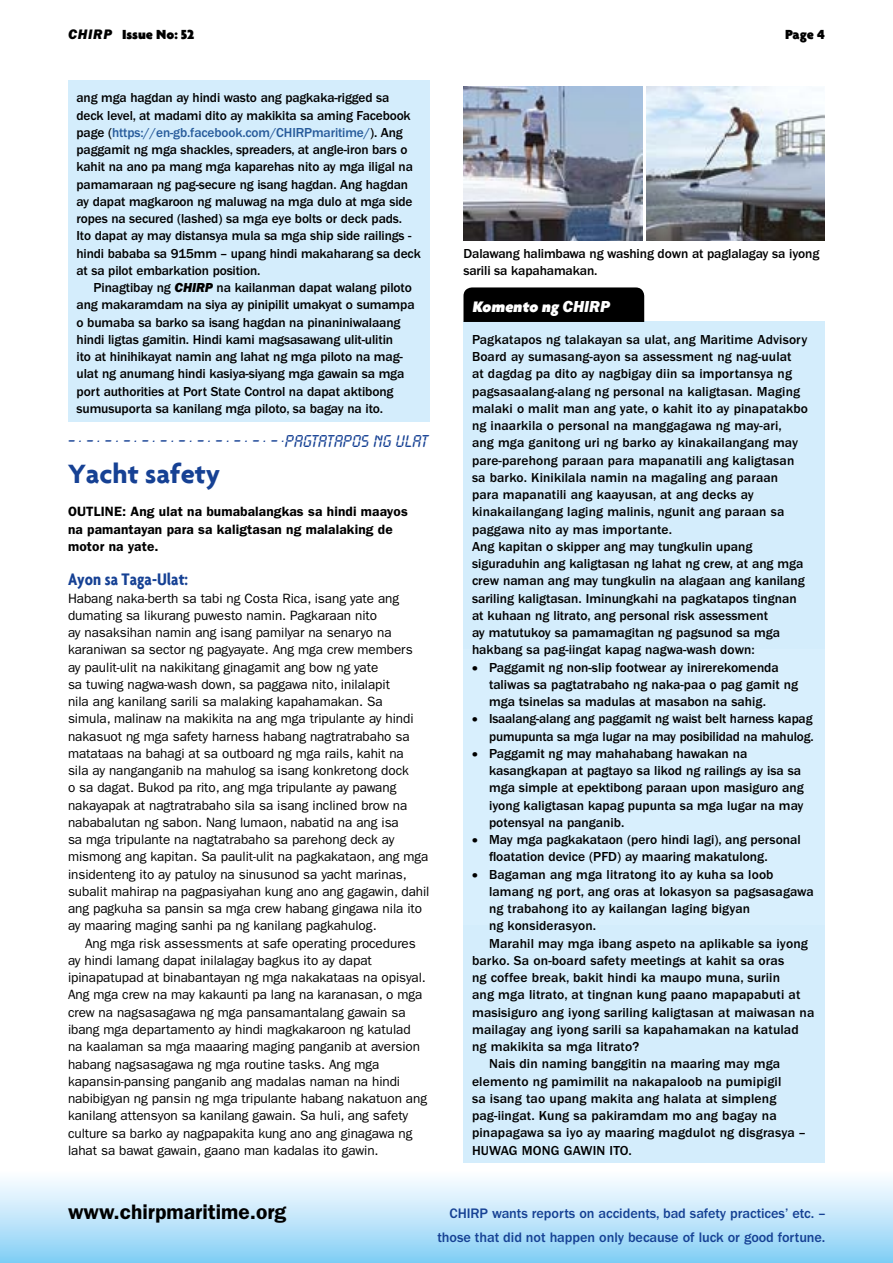
<style>
.page{position:relative;width:893px;height:1263px;background:#fff}
.page>*{position:absolute;margin:0;border:0;box-sizing:border-box;transform-origin:0 0}
.t1{font:700 28.5px "Agenda";color:#164194}
.t2{font:600 21px "ITC Franklin Gothic Std";color:#000}
.t3{font:700 condensed 18px "Agenda";color:#164194}
.t4{font:900 16.5px "Agenda";color:#fff}
.t5{font:15px "OPTI Calculator";color:#164194}
.t6{font:500 14.25px/24px "ITC Franklin Gothic Std";letter-spacing:-.005em;color:#164194;text-align:right}
.t7{font:900 14.25px "Agenda";color:#000}
.t8{font:500 13.5px/17.2px "ITC Franklin Gothic Std";color:#000}
.t9{font:13.5px/17.2px "ITC Franklin Gothic Std";letter-spacing:-.005em;color:#000}
.t10{font:600 13.5px/17.2px "ITC Franklin Gothic Std";letter-spacing:.01em;color:#000}
.s1{font-family:"ITC Franklin Gothic Std Hvy It";font-weight:400}
.s2{color:#275b9b}
.s3{font-family:"Agenda";font-weight:700}
</style>
<div class="page">
<div style="left:0;top:1169px;width:893px;height:94px;background:linear-gradient(to bottom,#fff,#84cff5)"></div>
<svg style="left:892px;top:1169px;width:1px;height:94px"></svg>
<div style="left:68px;top:80px;width:361px;height:203px;background:#d4edfc"></div>
<div style="left:68px;top:270px;width:361px;height:151px;background:#d4edfc"></div>
<div style="left:463px;top:322px;width:362px;height:220px;background:#d4edfc"></div>
<div style="left:463px;top:529px;width:362px;height:134px;background:#d4edfc"></div>
<div style="left:463px;top:650px;width:362px;height:65px;background:#d8effd"></div>
<div style="left:463px;top:701px;width:362px;height:48px;background:#d8effd"></div>
<div style="left:463px;top:736px;width:362px;height:99px;background:#d8effd"></div>
<div style="left:463px;top:822px;width:362px;height:48px;background:#d8effd"></div>
<div style="left:463px;top:857px;width:362px;height:82px;background:#d8effd"></div>
<div style="left:463px;top:926px;width:362px;height:134px;background:#d4edfc"></div>
<div style="left:463px;top:1046px;width:362px;height:117px;background:#d4edfc"></div>
<img style="left:646px;top:87px;width:179px;height:153px">
<img style="left:463px;top:87px;width:179px;height:153px">
<div style="left:463px;top:287px;width:181px;height:35px;background:#000"></div>
<p class="t7" style="left:68px;top:26px;width:128px"><span class="s1">CHIRP</span> Issue No: 52</p>
<p class="t7" style="left:785px;top:26px;width:41px">Page 4</p>
<p class="t8" style="left:77px;top:89px;width:346px">ang mga hagdan ay hindi wasto ang pagkaka-rigged sa<br>deck level, at madami dito ay makikita sa aming Facebook page (<span class="s2">https://en-gb.facebook.com/CHIRPmaritime/</span>). Ang paggamit ng mga shackles, spreaders, at angle-iron bars o kahit na ano pa mang mga kaparehas nito ay mga iligal na pamamaraan ng pag-secure ng isang hagdan. Ang hagdan ay dapat magkaroon ng maluwag na mga dulo at mga side ropes na secured (lashed) sa mga eye bolts or deck pads.<br>Ito dapat ay may distansya mula sa mga ship side railings - hindi bababa sa 915mm – upang hindi makaharang sa deck at sa pilot embarkation position.</p>
<p class="t8" style="left:77px;top:279px;width:340px;text-indent:17px">Pinagtibay ng <span class="s1">CHIRP</span> na kailanman dapat walang piloto ang makaramdam na siya ay pinipilit umakyat o sumampa o bumaba sa barko sa isang hagdan na pinaniniwalaang hindi ligtas gamitin. Hindi kami magsasawang ulit-ulitin<br>ito at hinihikayat namin ang lahat ng mga piloto na mag&shy;ulat ng anumang hindi kasiya-siyang mga gawain sa mga port authorities at Port State Control na dapat aktibong sumusuporta sa kanilang mga piloto, sa bagay na ito.</p>
<p class="t5" style="left:68px;top:432px;width:361px">– . – . – . – . – . – . – . – . – . – . – . – .PAGTATAPOS NG ULAT</p>
<h1 class="t1" style="left:68px;top:456px;width:154px">Yacht safety</h1>
<p class="t10" style="left:68px;top:503px;width:341px">OUTLINE: Ang ulat na bumabalangkas sa hindi maayos na pamantayan para sa kaligtasan ng malalaking de motor na yate.</p>
<h3 class="t3" style="left:68px;top:569px;width:122px">Ayon sa Taga-Ulat:</h3>
<p class="t9" style="left:68px;top:589px;width:363px">Habang naka-berth sa tabi ng Costa Rica, isang yate ang dumating sa likurang puwesto namin. Pagkaraan nito<br>ay nasaksihan namin ang isang pamilyar na senaryo na karaniwan sa sector ng pagyayate. Ang mga crew members<br>ay paulit-ulit na nakikitang ginagamit ang bow ng yate<br>sa tuwing nagwa-wash down, sa paggawa nito, inilalapit<br>nila ang kanilang sarili sa malaking kapahamakan. Sa<br>simula, malinaw na makikita na ang mga tripulante ay hindi nakasuot ng mga safety harness habang nagtratrabaho sa matataas na bahagi at sa outboard ng mga rails, kahit na<br>sila ay nanganganib na mahulog sa isang konkretong dock<br>o sa dagat. Bukod pa rito, ang mga tripulante ay pawang nakayapak at nagtratrabaho sila sa isang inclined brow na nababalutan ng sabon. Nang lumaon, nabatid na ang isa<br>sa mga tripulante na nagtatrabaho sa parehong deck ay mismong ang kapitan. Sa paulit-ulit na pagkakataon, ang mga insidenteng ito ay patuloy na sinusunod sa yacht marinas, subalit mahirap na pagpasiyahan kung ano ang gagawin, dahil ang pagkuha sa pansin sa mga crew habang gingawa nila ito ay maaring maging sanhi pa ng kanilang pagkahulog.</p>
<p class="t9" style="left:68px;top:934px;width:361px;text-indent:17px">Ang mga risk assessments at safe operating procedures ay hindi lamang dapat inilalagay bagkus ito ay dapat ipinapatupad at binabantayan ng mga nakakataas na opisyal.<br>Ang mga crew na may kakaunti pa lang na karanasan, o mga crew na nagsasagawa ng mga pansamantalang gawain sa ibang mga departamento ay hindi magkakaroon ng katulad na kaalaman sa mga maaaring maging panganib at aversion habang nagsasagawa ng mga routine tasks. Ang mga kapansin-pansing panganib ang madalas naman na hindi nabibigyan ng pansin ng mga tripulante habang nakatuon ang kanilang attensyon sa kanilang gawain. Sa huli, ang safety culture sa barko ay nagpapakita kung ano ang ginagawa ng lahat sa bawat gawain, gaano man kadalas ito gawin.</p>
<p class="t8" style="left:463px;top:245px;width:357px">Dalawang halimbawa ng washing down at paglalagay sa iyong sarili sa kapahamakan.</p>
<p class="t4" style="left:472px;top:297px;width:140px">Komento ng <span class="s1">CHIR P</span></p>
<p class="t8" style="left:472px;top:331px;width:337px">Pagkatapos ng talakayan sa ulat, ang Maritime Advisory Board ay sumasang-ayon sa assessment ng nag-uulat<br>at dagdag pa dito ay nagbigay diin sa importansya ng pagsasaalang-alang ng personal na kaligtasan. Maging malaki o malit man ang yate, o kahit ito ay pinapatakbo ng inaarkila o personal na manggagawa ng may-ari,<br>ang mga ganitong uri ng barko ay kinakailangang may pare-parehong paraan para mapanatili ang kaligtasan sa barko. Kinikilala namin na magaling ang paraan para mapanatili ang kaayusan, at ang decks ay kinakailangang laging malinis, ngunit ang paraan sa paggawa nito ay mas importante.<br>Ang kapitan o skipper ang may tungkulin upang siguraduhin ang kaligtasan ng lahat ng crew, at ang mga crew naman ang may tungkulin na alagaan ang kanilang sariling kaligtasan. Iminungkahi na pagkatapos tingnan at kuhaan ng litrato, ang personal risk assessment<br>ay matutukoy sa pamamagitan ng pagsunod sa mga hakbang sa pag-iingat kapag nagwa-wash down:</p>
<p class="t8" style="left:489px;top:659px;width:311px;text-indent:-17px"><span class="s3">•</span> Paggamit ng non-slip footwear ay inirerekomenda taliwas sa pagtatrabaho ng naka-paa o pag gamit ng mga tsinelas sa madulas at masabon na sahig.</p>
<p class="t8" style="left:472px;top:710px;width:343px;text-align:right"><span class="s3">•</span> Isaalang-alang ang paggamit ng waist belt harness kapag pumupunta sa mga lugar na may posibilidad na mahulog.</p>
<p class="t8" style="left:489px;top:745px;width:316px;text-indent:-17px"><span class="s3">•</span> Paggamit ng may mahahabang hawakan na kasangkapan at pagtayo sa likod ng railings ay isa sa mga simple at epektibong paraan upon masiguro ang iyong kaligtasan kapag pupunta sa mga lugar na may potensyal na panganib.</p>
<p class="t8" style="left:489px;top:831px;width:313px;text-indent:-17px"><span class="s3">•</span> May mga pagkakataon (pero hindi lagi), ang personal floatation device (PFD) ay maaring makatulong.</p>
<p class="t8" style="left:472px;top:866px;width:303px"><span class="s3">•</span> Bagaman ang mga litratong ito ay kuha sa loob</p>
<p class="t8" style="left:489px;top:883px;width:326px">lamang ng port, ang oras at lokasyon sa pagsasagawa</p>
<p class="t8" style="left:489px;top:900px;width:263px">ng trabahong ito ay kailangan laging bigyan</p>
<p class="t8" style="left:489px;top:917px;width:109px">ng konsiderasyon.</p>
<p class="t8" style="left:489px;top:935px;width:320px">Marahil may mga ibang aspeto na aplikable sa iyong</p>
<p class="t8" style="left:472px;top:952px;width:314px">barko. Sa on-board safety meetings at kahit sa oras</p>
<p class="t8" style="left:472px;top:969px;width:310px">ng coffee break, bakit hindi ka maupo muna, suriin</p>
<p class="t8" style="left:472px;top:986px;width:330px">ang mga litrato, at tingnan kung paano mapapabuti at</p>
<p class="t8" style="left:472px;top:1004px;width:344px">masisiguro ang iyong sariling kaligtasan at maiwasan na</p>
<p class="t8" style="left:472px;top:1021px;width:328px">mailagay ang iyong sarili sa kapahamakan na katulad</p>
<p class="t8" style="left:472px;top:1038px;width:169px">ng makikita sa mga litrato?</p>
<p class="t8" style="left:489px;top:1055px;width:293px">Nais din naming banggitin na maaring may mga</p>
<p class="t8" style="left:472px;top:1073px;width:311px">elemento ng pamimilit na nakapaloob na pumipigil</p>
<p class="t8" style="left:472px;top:1090px;width:306px">sa isang tao upang makita ang halata at simpleng</p>
<p class="t8" style="left:472px;top:1107px;width:306px">pag-iingat. Kung sa pakiramdam mo ang bagay na</p>
<p class="t8" style="left:472px;top:1124px;width:335px">pinapagawa sa iyo ay maaring magdulot ng disgrasya –</p>
<p class="t8" style="left:472px;top:1142px;width:161px">HUWAG MONG GAWIN ITO.</p>
<h2 class="t2" style="left:68px;top:1200px;width:220px">www.chirpmaritime.org</h2>
<p class="t6" style="left:437px;top:1201px;width:390px">CHIRP wants reports on accidents, bad safety practices’ etc. – those that did not happen only because of luck or good fortune.</p>
</div>
